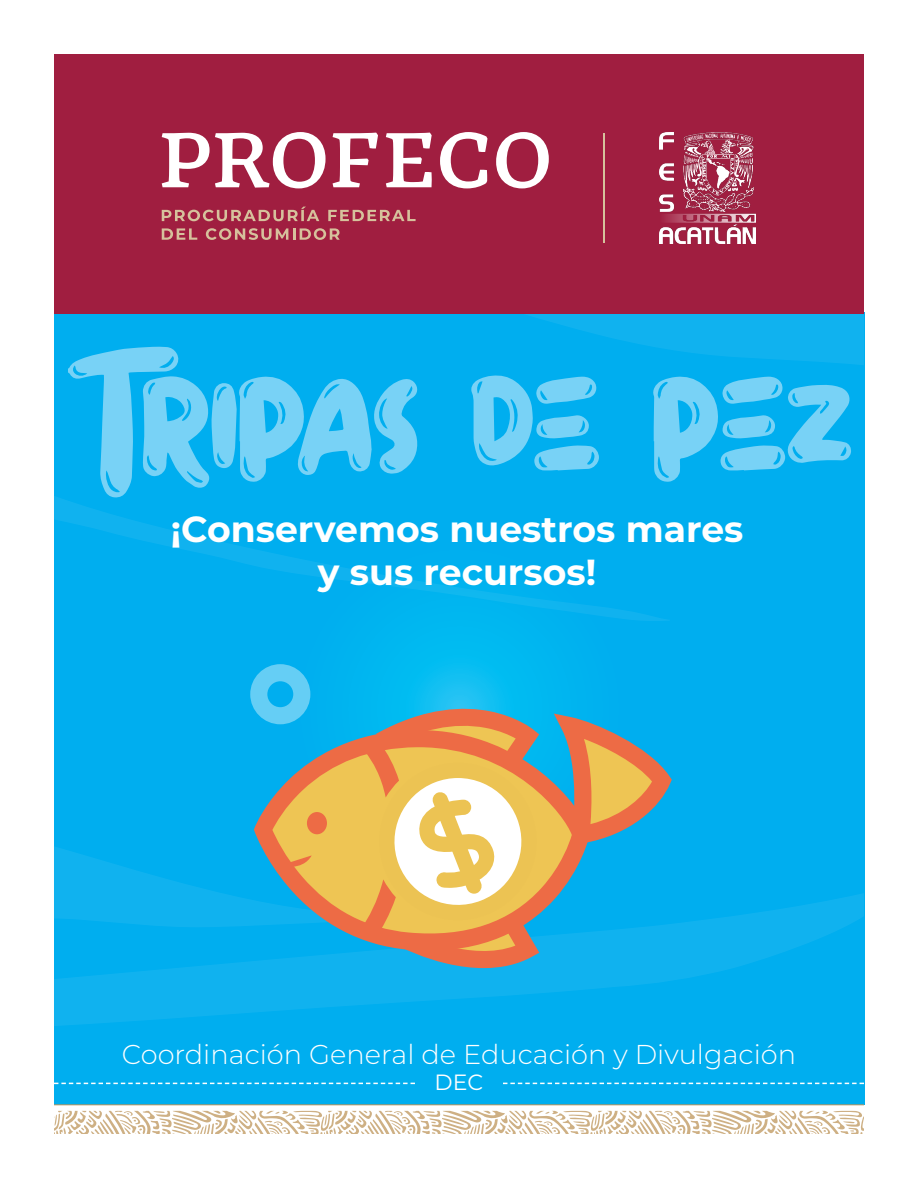
<style>
.page{position:relative;width:918px;height:1188px;background:#fff}
.page>*{position:absolute;margin:0;border:0;box-sizing:border-box;transform-origin:0 0}
.t1{font:700 36.3px "Montserrat";color:#fff}
.t2{font:300 27.3px "Montserrat";color:#fff}
.t3{font:22.05px "Montserrat";color:#fff}
</style>
<div class="page">
<div style="left:54px;top:313px;width:810px;height:791px;background:#00aeef"></div>
<svg style="left:54px;top:496px;width:615px;height:125px"></svg>
<svg style="left:54px;top:893px;width:810px;height:133px"></svg>
<svg style="left:521px;top:313px;width:343px;height:52px"></svg>
<div style="left:54px;top:54px;width:810px;height:259px;background:#a01e40"></div>
<svg style="left:162px;top:132px;width:164px;height:56px"></svg>
<svg style="left:333px;top:133px;width:45px;height:54px"></svg>
<svg style="left:386px;top:133px;width:46px;height:54px"></svg>
<svg style="left:440px;top:132px;width:47px;height:56px"></svg>
<svg style="left:496px;top:132px;width:53px;height:56px"></svg>
<svg style="left:162px;top:207px;width:157px;height:14px"></svg>
<svg style="left:328px;top:210px;width:88px;height:11px"></svg>
<svg style="left:162px;top:228px;width:35px;height:12px"></svg>
<svg style="left:206px;top:228px;width:134px;height:12px"></svg>
<hr style="left:603px;top:133px;width:1px;height:110px;background:#d6c19c">
<img style="left:660px;top:132px;width:95px;height:111px">
<hr style="left:54px;top:1104px;width:810px;height:1px;background:#bd955c">
<svg style="left:54px;top:1111px;width:810px;height:23px"></svg>
<svg style="left:503px;top:1083px;width:361px;height:1px"></svg>
<svg style="left:54px;top:1083px;width:361px;height:1px"></svg>
<svg style="left:68px;top:347px;width:784px;height:151px"></svg>
<svg style="left:539px;top:729px;width:51px;height:222px"></svg>
<svg style="left:554px;top:714px;width:118px;height:131px"></svg>
<svg style="left:54px;top:664px;width:485px;height:312px"></svg>
<p class="t1" style="left:171px;top:503px;width:574px">¡Conservemos nuestros mares</p>
<p class="t1" style="left:318px;top:546px;width:280px">y sus recursos!</p>
<p class="t2" style="left:122px;top:1036px;width:676px">Coordinación General de Educación y Divulgación</p>
<p class="t3" style="left:435px;top:1067px;width:50px">DEC</p>
</div>
